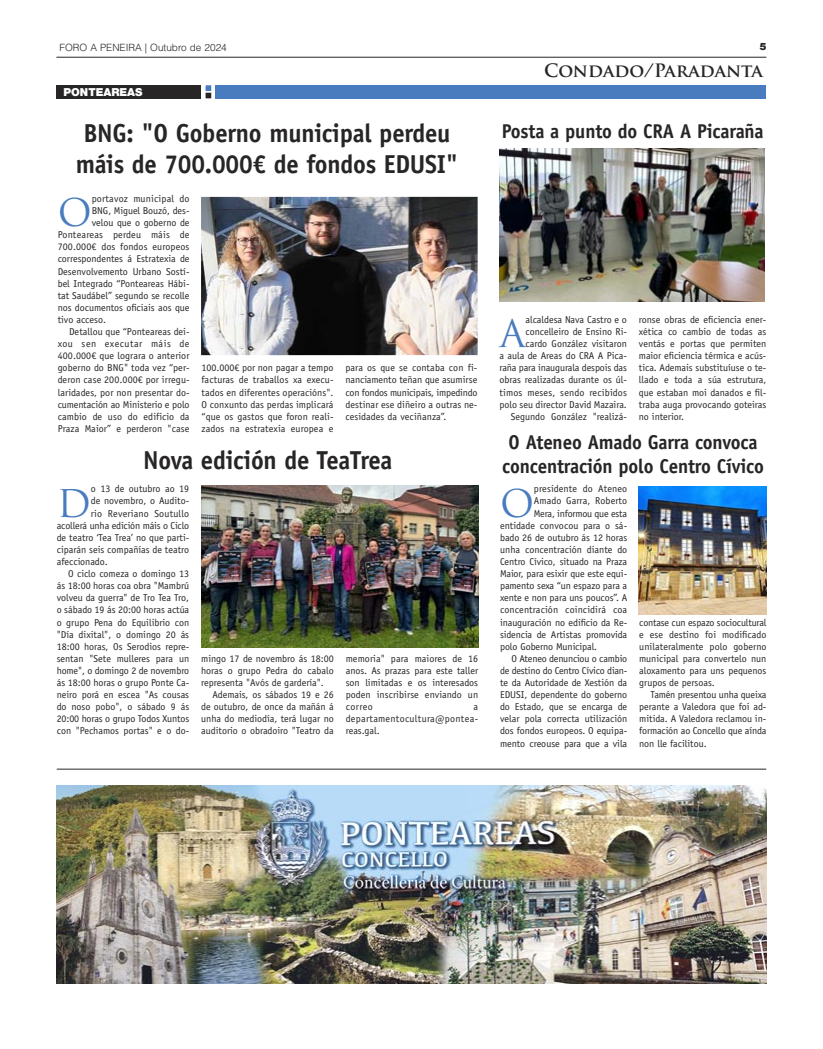
<style>
.page{position:relative;width:823px;height:1049px;background:#fff}
.page>*{position:absolute;margin:0;border:0;box-sizing:border-box;transform-origin:0 0}
.t1{font:37.2px "Trajan Pro";color:#487cbe}
.t2{font:700 26px/31.2px "Officina Sans Std";letter-spacing:-.01em;color:#272526;scale:.95 1}
.t3{font:700 20px/24px "Officina Sans Std";letter-spacing:-.01em;color:#272526;text-align:center;scale:.95 1}
.t4{font:700 18px "Trajan Pro";color:#272526}
.t5{font:900 11px "Helvetica Neue LT";color:#fff}
.t6{font:10px/12.1px "Officina Sans Std";color:#272526;text-align:justify}
.t7{font:10px "Officina Sans Std";letter-spacing:.02em;color:#272526}
.t8{font:300 10px "Helvetica LT Std";color:#272526}
.t9{font:900 10px "Helvetica Neue LT";color:#272526}
</style>
<div class="page">
<hr style="left:56px;top:57px;width:710px;height:1px;background:#272526">
<div style="left:57px;top:85px;width:144px;height:13px;background:#272526"></div>
<div style="left:215px;top:85px;width:551px;height:13px;background:#487cbe"></div>
<svg style="left:205px;top:85px;width:6px;height:13px"></svg>
<img style="left:499px;top:149px;width:265px;height:153px">
<img style="left:57px;top:785px;width:708px;height:199px">
<hr style="left:57px;top:769px;width:708px;height:1px;background:#272526">
<img style="left:201px;top:197px;width:276px;height:158px">
<img style="left:201px;top:486px;width:277px;height:161px">
<img style="left:638px;top:487px;width:127px;height:127px">
<p class="t8" style="left:59px;top:41px;width:169px">FORO A PENEIRA | Outubro de 2024</p>
<p class="t5" style="left:63px;top:87px;width:81px">PONTEAREAS</p>
<p class="t2" style="left:76px;top:119px;width:404px">BNG: "O Goberno municipal perdeu máis de 700.000€ de fondos EDUSI"</p>
<p class="t1" style="left:58px;top:191px;width:36px">O</p>
<p class="t7" style="left:92px;top:195px;width:99px">portavoz municipal do</p>
<p class="t6" style="left:92px;top:205px;width:99px">BNG, Miguel Bouzó, des-</p>
<p class="t6" style="left:92px;top:217px;width:99px">velou que o goberno de</p>
<p class="t7" style="left:58px;top:231px;width:133px">Ponteareas perdeu máis de</p>
<p class="t6" style="left:58px;top:242px;width:133px">700.000€ dos fondos europeos</p>
<p class="t6" style="left:58px;top:254px;width:133px">correspondentes á Estratexia de</p>
<p class="t6" style="left:58px;top:266px;width:133px">Desenvolvemento Urbano Sostí-</p>
<p class="t6" style="left:58px;top:278px;width:133px">bel Integrado “Ponteareas Hábi-</p>
<p class="t6" style="left:58px;top:290px;width:133px">tat Saudábel” segundo se recolle</p>
<p class="t6" style="left:58px;top:302px;width:133px">nos documentos oficiais aos que</p>
<p class="t6" style="left:58px;top:314px;width:50px">tivo acceso.</p>
<p class="t6" style="left:58px;top:326px;width:133px;text-indent:11px">Detallou que “Ponteareas dei&shy;xou sen executar máis de 400.000€ que lograra o anterior goberno do BNG" toda vez “per&shy;deron case 200.000€ por irregu&shy;laridades, por non presentar do&shy;cumentación ao Ministerio e polo cambio de uso do edificio da Praza Maior” e perderon "case</p>
<p class="t6" style="left:201px;top:363px;width:133px">100.000€ por non pagar a tempo facturas de traballos xa execu&shy;tados en diferentes operacións".<br>O conxunto das perdas implicará “que os gastos que foron reali&shy;zados na estratexia europea e</p>
<p class="t6" style="left:345px;top:363px;width:133px">para os que se contaba con fi&shy;nanciamento teñan que asumirse con fondos municipais, impedindo destinar ese diñeiro a outras ne&shy;cesidades da veciñanza”.</p>
<p class="t2" style="left:143px;top:446px;width:263px">Nova edición de TeaTrea</p>
<p class="t1" style="left:57px;top:482px;width:36px">D</p>
<p class="t6" style="left:91px;top:484px;width:100px">o 13 de outubro ao 19</p>
<p class="t6" style="left:91px;top:496px;width:100px">de novembro, o Audito-</p>
<p class="t7" style="left:91px;top:509px;width:100px">rio Reveriano Soutullo</p>
<p class="t6" style="left:57px;top:520px;width:134px">acollerá unha edición máis o Ciclo</p>
<p class="t6" style="left:57px;top:532px;width:134px">de teatro ‘Tea Trea’ no que parti-</p>
<p class="t6" style="left:57px;top:544px;width:134px">ciparán seis compañías de teatro</p>
<p class="t6" style="left:57px;top:556px;width:52px">afeccionado.</p>
<p class="t6" style="left:57px;top:568px;width:134px;text-indent:11px">O ciclo comeza o domingo 13 ás 18:00 horas coa obra "Mambrú volveu da guerra" de Tro Tea Tro, o sábado 19 ás 20:00 horas actúa o grupo Pena do Equilibrio con "Día dixital", o domingo 20 ás 18:00 horas, Os Serodios repre&shy;sentan "Sete mulleres para un home", o domingo 2 de novembro ás 18:00 horas o grupo Ponte Ca&shy;neiro porá en escea "As cousas do noso pobo", o sábado 9 ás 20:00 horas o grupo Todos Xuntos con "Pechamos portas" e o do-</p>
<p class="t6" style="left:201px;top:653px;width:134px">mingo 17 de novembro ás 18:00 horas o grupo Pedra do cabalo representa "Avós de gardería".</p>
<p class="t6" style="left:201px;top:689px;width:134px;text-indent:11px">Ademais, os sábados 19 e 26 de outubro, de once da mañán á unha do mediodía, terá lugar no auditorio o obradoiro "Teatro da</p>
<p class="t6" style="left:345px;top:653px;width:134px">memoria" para maiores de 16 anos. As prazas para este taller son limitadas e os interesados poden inscribirse enviando un correo</p>
<p class="t6" style="left:345px;top:701px;width:134px;text-indent:128px">a departamentocultura@pontea&shy;reas.gal.</p>
<p class="t9" style="left:759px;top:42px;width:8px">5</p>
<p class="t4" style="left:544px;top:60px;width:220px">Condado/Paradanta</p>
<p class="t3" style="left:501px;top:121px;width:277px">Posta a punto do CRA A Picaraña</p>
<p class="t6" style="left:499px;top:314px;width:129px;text-align:right">alcaldesa Nava Castro e o concelleiro de Ensino Ri-<br>cardo González visitaron<br>a aula de Areas do CRA A Pica&shy;raña para inaugurala despois das obras realizadas durante os úl&shy;timos meses, sendo recibidos polo seu director David Mazaira.</p>
<p class="t6" style="left:510px;top:411px;width:117px">Segundo González "realizá-</p>
<p class="t1" style="left:499px;top:312px;width:28px">A</p>
<p class="t6" style="left:638px;top:314px;width:129px">ronse obras de eficiencia ener&shy;xética co cambio de todas as ventás e portas que permiten maior eficiencia térmica e acús&shy;tica. Ademais substituíuse o te&shy;llado e toda a súa estrutura, que estaban moi danados e fil&shy;traba auga provocando goteiras no interior.</p>
<p class="t3" style="left:502px;top:432px;width:277px">O Ateneo Amado Garra convoca concentración polo Centro Cívico</p>
<p class="t1" style="left:500px;top:482px;width:36px">O</p>
<p class="t6" style="left:533px;top:484px;width:95px">presidente do Ateneo</p>
<p class="t6" style="left:533px;top:496px;width:95px">Amado Garra, Roberto</p>
<p class="t6" style="left:533px;top:508px;width:95px">Mera, informou que esta</p>
<p class="t6" style="left:500px;top:520px;width:128px">entidade convocou para o sá-</p>
<p class="t6" style="left:500px;top:532px;width:129px">bado 26 de outubro ás 12 horas</p>
<p class="t6" style="left:500px;top:544px;width:129px">unha concentración diante do</p>
<p class="t6" style="left:500px;top:556px;width:129px">Centro Cívico, situado na Praza</p>
<p class="t6" style="left:500px;top:568px;width:128px">Maior, para esixir que este equi-</p>
<p class="t6" style="left:500px;top:580px;width:129px">pamento sexa “un espazo para a</p>
<p class="t6" style="left:500px;top:593px;width:129px">xente e non para uns poucos”. A</p>
<p class="t6" style="left:500px;top:605px;width:129px">concentración coincidirá coa</p>
<p class="t6" style="left:500px;top:617px;width:128px">inauguración no edificio da Re-</p>
<p class="t6" style="left:500px;top:629px;width:129px">sidencia de Artistas promovida</p>
<p class="t6" style="left:500px;top:641px;width:99px">polo Goberno Municipal.</p>
<p class="t6" style="left:500px;top:653px;width:129px;text-indent:11px">O Ateneo denunciou o cambio de destino do Centro Cívico dian&shy;te da Autoridade de Xestión da EDUSI, dependente do goberno do Estado, que se encarga de velar pola correcta utilización dos fondos europeos. O equipa&shy;mento creouse para que a vila</p>
<p class="t6" style="left:639px;top:617px;width:129px">contase cun espazo sociocultural e ese destino foi modificado unilateralmente polo goberno municipal para convertelo nun aloxamento para uns pequenos grupos de persoas.</p>
<p class="t6" style="left:639px;top:689px;width:129px;text-indent:11px">Tamén presentou unha queixa perante a Valedora que foi ad&shy;mitida. A Valedora reclamou in&shy;formación ao Concello que aínda non lle facilitou.</p>
</div>
